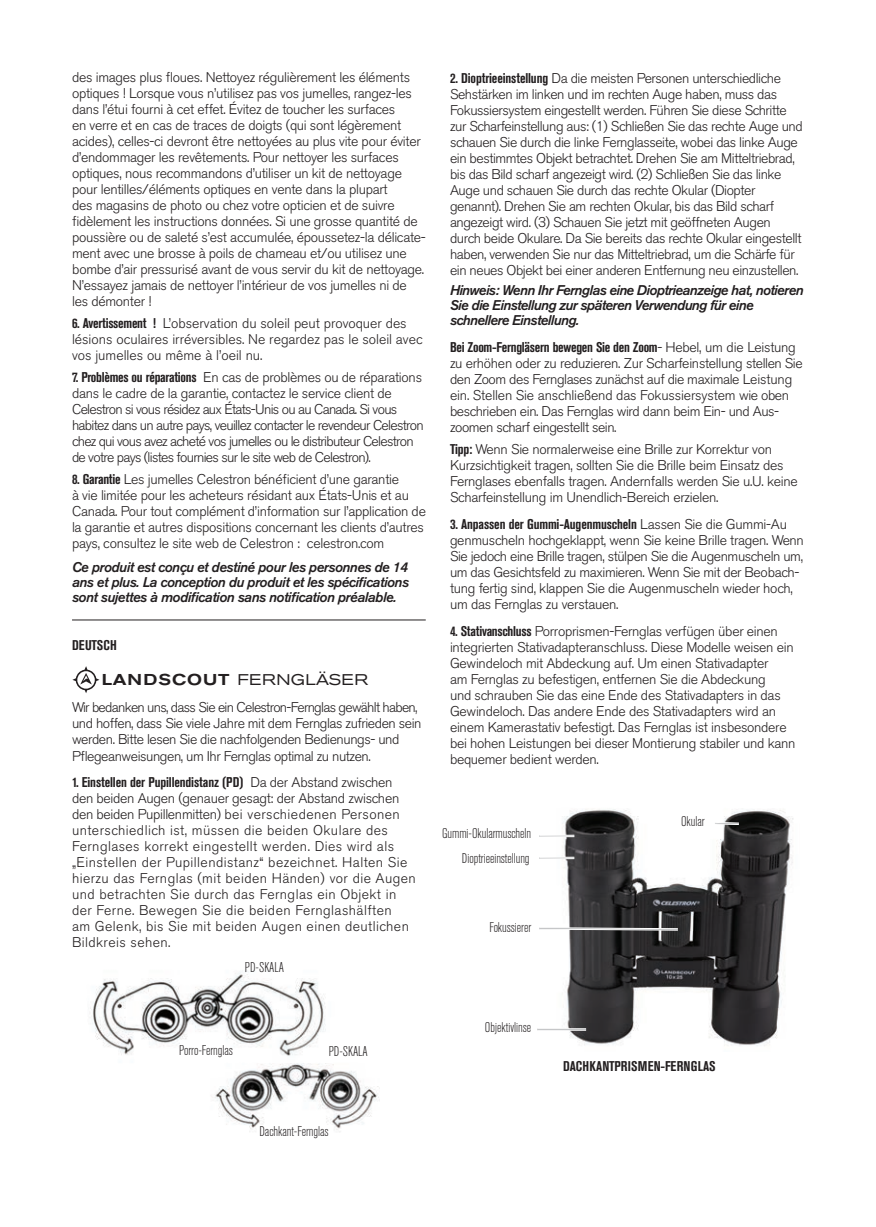
<style>
.page{position:relative;width:876px;height:1227px;background:#fff}
.page>*{position:absolute;margin:0;border:0;box-sizing:border-box;transform-origin:0 0}
.t1{font:expanded 15.4px "Akzidenz Grotesk BE";letter-spacing:.035em;color:#231f20}
.t2{font:300 14px/16px "Akzidenz Grotesk BE";letter-spacing:-.02em;color:#231f20}
.t3{font:300 14px/16px "Akzidenz Grotesk BE";letter-spacing:.03em;color:#231f20}
.t4{font:300 14px/16px "Akzidenz Grotesk BE";letter-spacing:-.05em;color:#231f20}
.t5{font:italic 500 14px/15px "Akzidenz Grotesk BE";letter-spacing:-.04em;color:#231f20;text-align:justify}
.t6{font:300 14px/16px "Akzidenz Grotesk BE";color:#231f20}
.t7{font:300 condensed 14px "Akzidenz Grotesk BE";letter-spacing:-.005em;color:#231f20}
.t8{font:700 condensed 14px "Akzidenz Grotesk BE";letter-spacing:.015em;color:#231f20}
.s1{font-weight:700;font-stretch:condensed}
.s2{font-weight:500;font-size:15.6px}
</style>
<div class="page">
<img style="left:90px;top:971px;width:290px;height:161px">
<hr style="left:72px;top:619px;width:354px;height:1px;background:#231f20">
<svg style="left:72px;top:666px;width:27px;height:27px"></svg>
<img style="left:563px;top:809px;width:230px;height:237px">
<hr style="left:539px;top:857px;width:35px;height:1px;background:#fff">
<hr style="left:539px;top:858px;width:35px;height:1px;background:#fff">
<hr style="left:539px;top:835px;width:35px;height:1px;background:#fff">
<hr style="left:539px;top:836px;width:35px;height:1px;background:#fff">
<svg style="left:713px;top:821px;width:27px;height:5px"></svg>
<svg style="left:539px;top:927px;width:140px;height:4px"></svg>
<hr style="left:537px;top:1028px;width:49px;height:2px;background:#939598">
<hr style="left:537px;top:1030px;width:49px;height:1px;background:#fff">
<hr style="left:537px;top:1028px;width:49px;height:1px;background:#fff">
<p class="t2" style="left:72px;top:70px;width:355px">des images plus floues. Nettoyez régulièrement les éléments optiques ! Lorsque vous n’utilisez pas vos jumelles, rangez-les dans l’étui fourni à cet effet. Évitez de toucher les surfaces<br>en verre et en cas de traces de doigts (qui sont légèrement acides), celles-ci devront être nettoyées au plus vite pour éviter d’endommager les revêtements. Pour nettoyer les surfaces optiques, nous recommandons d’utiliser un kit de nettoyage pour lentilles/éléments optiques en vente dans la plupart<br>des magasins de photo ou chez votre opticien et de suivre fidèlement les instructions données. Si une grosse quantité de poussière ou de saleté s’est accumulée, époussetez-la délicate&shy;ment avec une brosse à poils de chameau et/ou utilisez une bombe d’air pressurisé avant de vous servir du kit de nettoyage.<br>N’essayez jamais de nettoyer l’intérieur de vos jumelles ni de les démonter !</p>
<p class="t6" style="left:72px;top:316px;width:352px"><span class="s1">6. Avertissement !</span> L’observation du soleil peut provoquer des lésions oculaires irréversibles. Ne regardez pas le soleil avec vos jumelles ou même à l’oeil nu.</p>
<p class="t4" style="left:72px;top:370px;width:353px"><span class="s1">7. Problèmes ou réparations</span> En cas de problèmes ou de réparations dans le cadre de la garantie, contactez le service client de Celestron si vous résidez aux États-Unis ou au Canada. Si vous habitez dans un autre pays, veuillez contacter le revendeur Celestron chez qui vous avez acheté vos jumelles ou le distributeur Celestron de votre pays (listes fournies sur le site web de Celestron).</p>
<p class="t2" style="left:72px;top:472px;width:355px"><span class="s1">8. Garantie</span> Les jumelles Celestron bénéficient d’une garantie<br>à vie limitée pour les acheteurs résidant aux États-Unis et au Canada. Pour tout complément d’information sur l’application de la garantie et autres dispositions concernant les clients d’autres pays, consultez le site web de Celestron : celestron.com</p>
<p class="t5" style="left:72px;top:560px;width:338px">Ce produit est conçu et destiné pour les personnes de 14 ans et plus. La conception du produit et les spécifications sont sujettes à modification sans notification préalable.</p>
<p class="t8" style="left:72px;top:638px;width:46px">DEUTSCH</p>
<p class="t1" style="left:102px;top:670px;width:268px"><span class="s2">LANDSCOUT</span> FERNGLÄSER</p>
<p class="t2" style="left:72px;top:700px;width:351px">Wir bedanken uns, dass Sie ein Celestron-Fernglas gewählt haben, und hoffen, dass Sie viele Jahre mit dem Fernglas zufrieden sein werden. Bitte lesen Sie die nachfolgenden Bedienungs- und Pflegeanweisungen, um Ihr Fernglas optimal zu nutzen.</p>
<p class="t3" style="left:72px;top:774px;width:345px"><span class="s1">1. Einstellen der Pupillendistanz (PD)</span> Da der Abstand zwischen den beiden Augen (genauer gesagt: der Abstand zwischen den beiden Pupillenmitten) bei verschiedenen Personen unterschiedlich ist, müssen die beiden Okulare des Fernglases korrekt eingestellt werden. Dies wird als „Einstellen der Pupillendistanz“ bezeichnet. Halten Sie hierzu das Fernglas (mit beiden Händen) vor die Augen und betrachten Sie durch das Fernglas ein Objekt in der Ferne. Bewegen Sie die beiden Fernglashälften<br>am Gelenk, bis Sie mit beiden Augen einen deutlichen Bildkreis sehen.</p>
<p class="t7" style="left:245px;top:960px;width:41px">PD-SKALA</p>
<p class="t2" style="left:450px;top:70px;width:354px"><span class="s1">2. Dioptrieeinstellung</span> Da die meisten Personen unterschiedliche Sehstärken im linken und im rechten Auge haben, muss das Fokussiersystem eingestellt werden. Führen Sie diese Schritte zur Scharfeinstellung aus: (1) Schließen Sie das rechte Auge und schauen Sie durch die linke Fernglasseite, wobei das linke Auge ein bestimmtes Objekt betrachtet. Drehen Sie am Mitteltriebrad, bis das Bild scharf angezeigt wird. (2) Schließen Sie das linke Auge und schauen Sie durch das rechte Okular (Diopter genannt). Drehen Sie am rechten Okular, bis das Bild scharf angezeigt wird. (3) Schauen Sie jetzt mit geöffneten Augen durch beide Okulare. Da Sie bereits das rechte Okular eingestellt haben, verwenden Sie nur das Mitteltriebrad, um die Schärfe für ein neues Objekt bei einer anderen Entfernung neu einzustellen.</p>
<p class="t5" style="left:450px;top:282px;width:355px;text-align:left">Hinweis: Wenn Ihr Fernglas eine Dioptrieanzeige hat, notieren<br>Sie die Einstellung zur späteren Verwendung für eine schnellere Einstellung.</p>
<p class="t2" style="left:450px;top:339px;width:354px"><span class="s1">Bei Zoom-Ferngläsern bewegen Sie den Zoom</span>- Hebel, um die Leistung zu erhöhen oder zu reduzieren. Zur Scharfeinstellung stellen Sie den Zoom des Fernglases zunächst auf die maximale Leistung ein. Stellen Sie anschließend das Fokussiersystem wie oben beschrieben ein. Das Fernglas wird dann beim Ein- und Aus&shy;zoomen scharf eingestellt sein.</p>
<p class="t2" style="left:450px;top:441px;width:349px"><span class="s1">Tipp:</span> Wenn Sie normalerweise eine Brille zur Korrektur von Kurzsichtigkeit tragen, sollten Sie die Brille beim Einsatz des Fernglases ebenfalls tragen. Andernfalls werden Sie u.U. keine Scharfeinstellung im Unendlich-Bereich erzielen.</p>
<p class="t2" style="left:450px;top:516px;width:355px"><span class="s1">3. Anpassen der Gummi-Augenmuscheln</span> Lassen Sie die Gummi-Au genmuscheln hochgeklappt, wenn Sie keine Brille tragen. Wenn Sie jedoch eine Brille tragen, stülpen Sie die Augenmuscheln um, um das Gesichtsfeld zu maximieren. Wenn Sie mit der Beobach&shy;tung fertig sind, klappen Sie die Augenmuscheln wieder hoch, um das Fernglas zu verstauen.</p>
<p class="t2" style="left:450px;top:623px;width:347px"><span class="s1">4. Stativanschluss</span> Porroprismen-Fernglas verfügen über einen integrierten Stativadapteranschluss. Diese Modelle weisen ein Gewindeloch mit Abdeckung auf. Um einen Stativadapter<br>am Fernglas zu befestigen, entfernen Sie die Abdeckung<br>und schrauben Sie das eine Ende des Stativadapters in das Gewindeloch. Das andere Ende des Stativadapters wird an einem Kamerastativ befestigt. Das Fernglas ist insbesondere bei hohen Leistungen bei dieser Montierung stabiler und kann bequemer bedient werden.</p>
<p class="t7" style="left:442px;top:826px;width:90px">Gummi-Okularmuscheln</p>
<p class="t7" style="left:462px;top:850px;width:69px">Dioptrieeinstellung</p>
<p class="t7" style="left:489px;top:920px;width:43px">Fokussierer</p>
<p class="t7" style="left:681px;top:814px;width:25px">Okular</p>
<p class="t7" style="left:179px;top:1043px;width:55px">Porro-Fernglas</p>
<p class="t7" style="left:329px;top:1043px;width:41px">PD-SKALA</p>
<p class="t7" style="left:485px;top:1019px;width:48px">Objektivlinse</p>
<p class="t8" style="left:563px;top:1058px;width:154px">DACHKANTPRISMEN-FERNGLAS</p>
<p class="t7" style="left:259px;top:1123px;width:71px">Dachkant-Fernglas</p>
</div>
